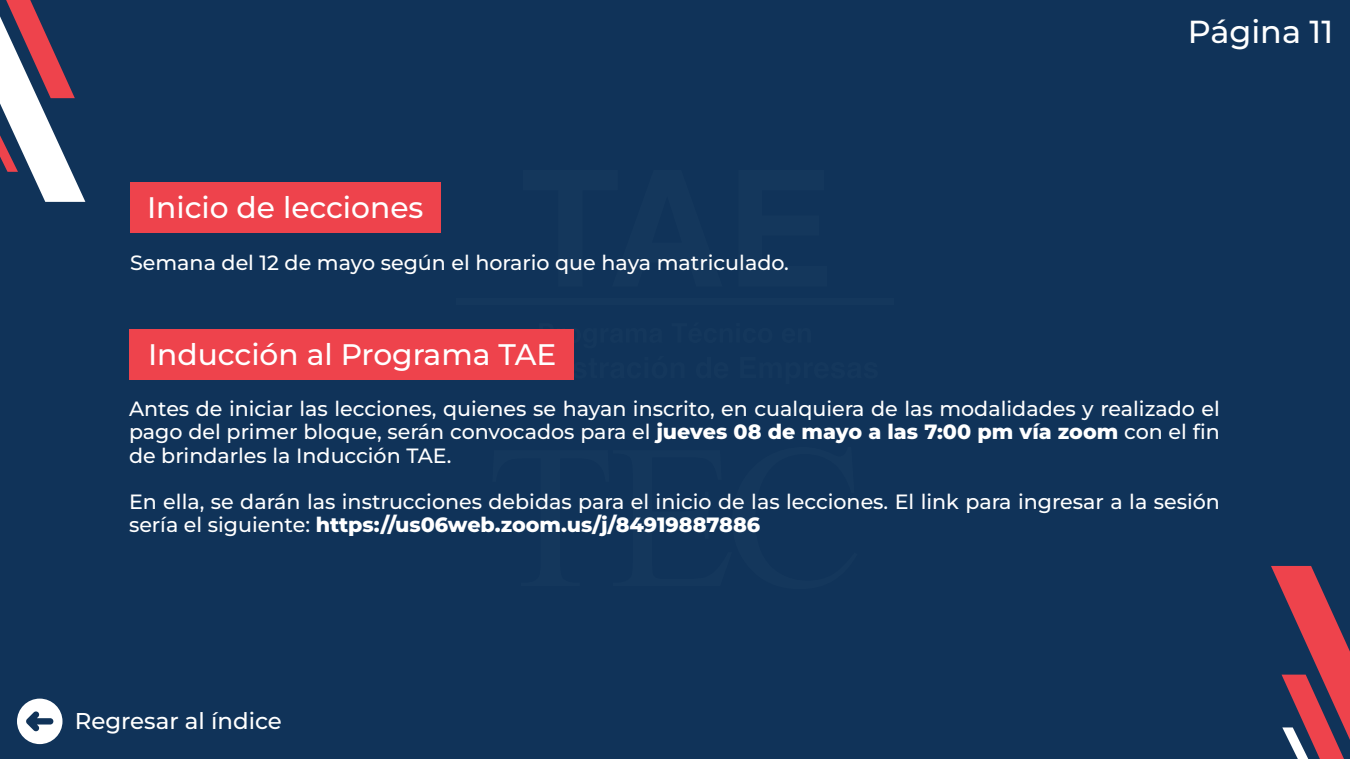
<style>
.page{position:relative;width:1350px;height:759px;background:#103359}
.page>*{position:absolute;margin:0;border:0;box-sizing:border-box;transform-origin:0 0}
.t1{font:500 31.8px "Montserrat";color:#fff}
.t2{font:500 29.7px "Montserrat";color:#fff}
.t3{font:500 22.95px "Montserrat";color:#fff}
.t4{font:500 20.7px/23.2px "Montserrat";color:#fff;text-align:justify}
.s1{font-weight:800}
</style>
<div class="page">
<svg style="left:573px;top:329px;width:1px;height:19px"></svg>
<svg style="left:573px;top:356px;width:1px;height:23px"></svg>
<div style="left:456px;top:298px;width:438px;height:7px;background:#14375c"></div>
<div style="left:129px;top:329px;width:444px;height:50px;background:#ee434c"></div>
<div style="left:130px;top:183px;width:311px;height:50px;background:#ee434c"></div>
<svg style="left:17px;top:698px;width:46px;height:46px"></svg>
<svg style="left:1271px;top:566px;width:79px;height:193px"></svg>
<svg style="left:0;top:0;width:85px;height:202px"></svg>
<h2 class="t2" style="left:147px;top:187px;width:278px">Inicio de lecciones</h2>
<p class="t4" style="left:130px;top:250px;width:660px">Semana del 12 de mayo según el horario que haya matriculado.</p>
<h1 class="t1" style="left:1188px;top:10px;width:147px">Página 11</h1>
<h2 class="t2" style="left:148px;top:334px;width:410px">Inducción al Programa TAE</h2>
<p class="t4" style="left:129px;top:396px;width:1092px">Antes de iniciar las lecciones, quienes se hayan inscrito, en cualquiera de las modalidades y realizado el pago del primer bloque, serán convocados para el <span class="s1">jueves 08 de mayo a las 7:00 pm vía zoom</span> con el fin de brindarles la Inducción TAE.</p>
<p class="t4" style="left:129px;top:489px;width:1092px">En ella, se darán las instrucciones debidas para el inicio de las lecciones. El link para ingresar a la sesión sería el siguiente: <span class="s1">https://us06web.zoom.us/j/84919887886</span></p>
<p class="t3" style="left:75px;top:705px;width:209px">Regresar al índice</p>
</div>
